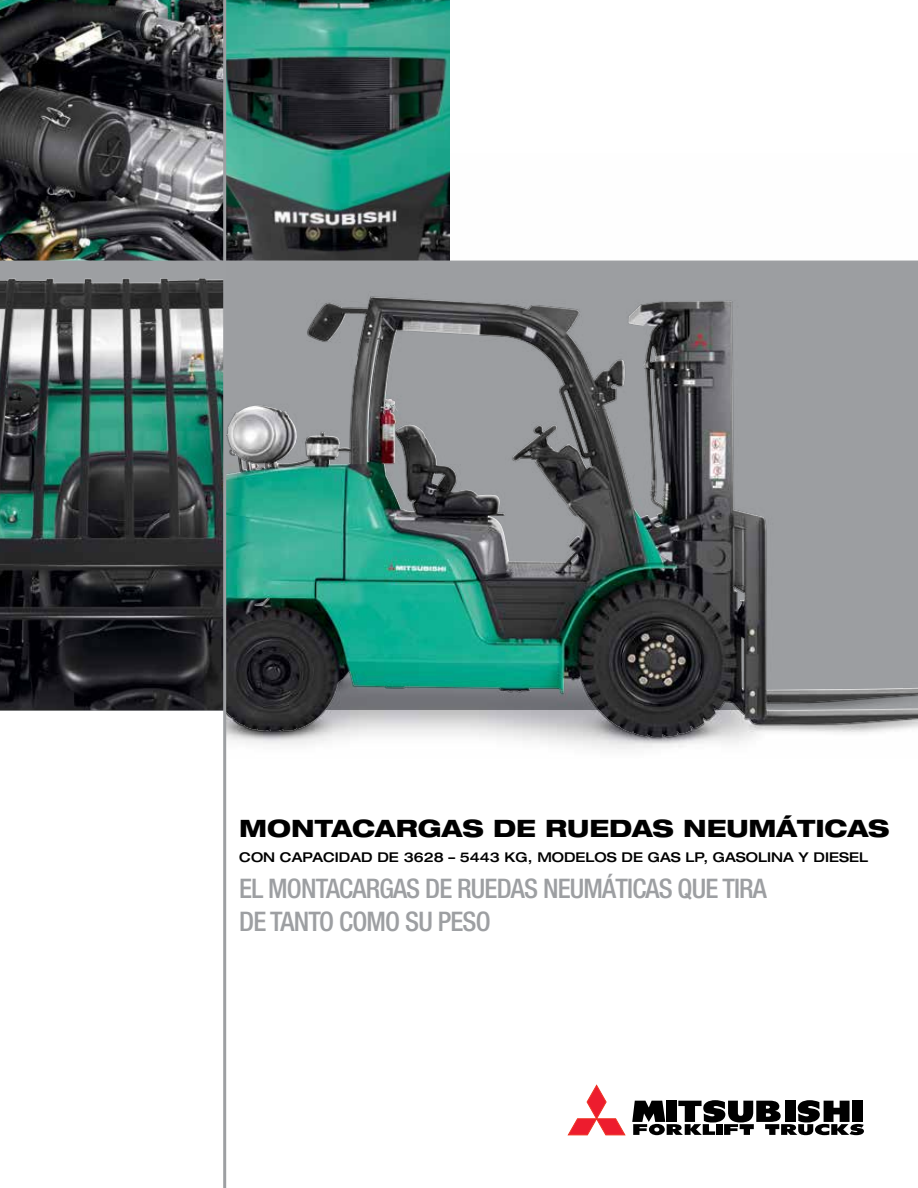
<style>
.page{position:relative;width:918px;height:1188px;background:#fff}
.page>*{position:absolute;margin:0;border:0;box-sizing:border-box;transform-origin:0 0}
.t1{font:500 condensed 27px/32.4px "Helvetica Neue";letter-spacing:-.03em;color:#9d9fa2}
.t2{font:800 expanded 24px "Helvetica Neue";color:#000}
.t3{font:500 expanded 13.5px "Helvetica Neue";color:#000}
</style>
<div class="page">
<img style="left:0;top:0;width:449px;height:261px">
<img style="left:226px;top:154px;width:692px;height:605px">
<div style="left:0;top:262px;width:224px;height:448px;background:#9d9fa2"></div>
<img style="left:0;top:278px;width:223px;height:432px">
<hr style="left:0;top:261px;width:918px;height:3px;background:#9d9fa2">
<svg style="left:632px;top:1100px;width:232px;height:35px"></svg>
<svg style="left:568px;top:1085px;width:58px;height:50px"></svg>
<img style="left:228px;top:297px;width:143px;height:167px">
<hr style="left:223px;top:0;width:3px;height:1188px;background:#9d9fa2">
<h2 class="t2" style="left:239px;top:813px;width:652px">MONTACARGAS DE RUEDAS NEUMÁTICAS</h2>
<p class="t3" style="left:239px;top:849px;width:630px">CON CAPACIDAD DE 3628 – 5443 KG, MODELOS DE GAS LP, GASOLINA Y DIESEL</p>
<h1 class="t1" style="left:239px;top:872px;width:529px">EL MONTACARGAS DE RUEDAS NEUMÁTICAS QUE TIRA<br>DE TANTO COMO SU PESO</h1>
</div>
